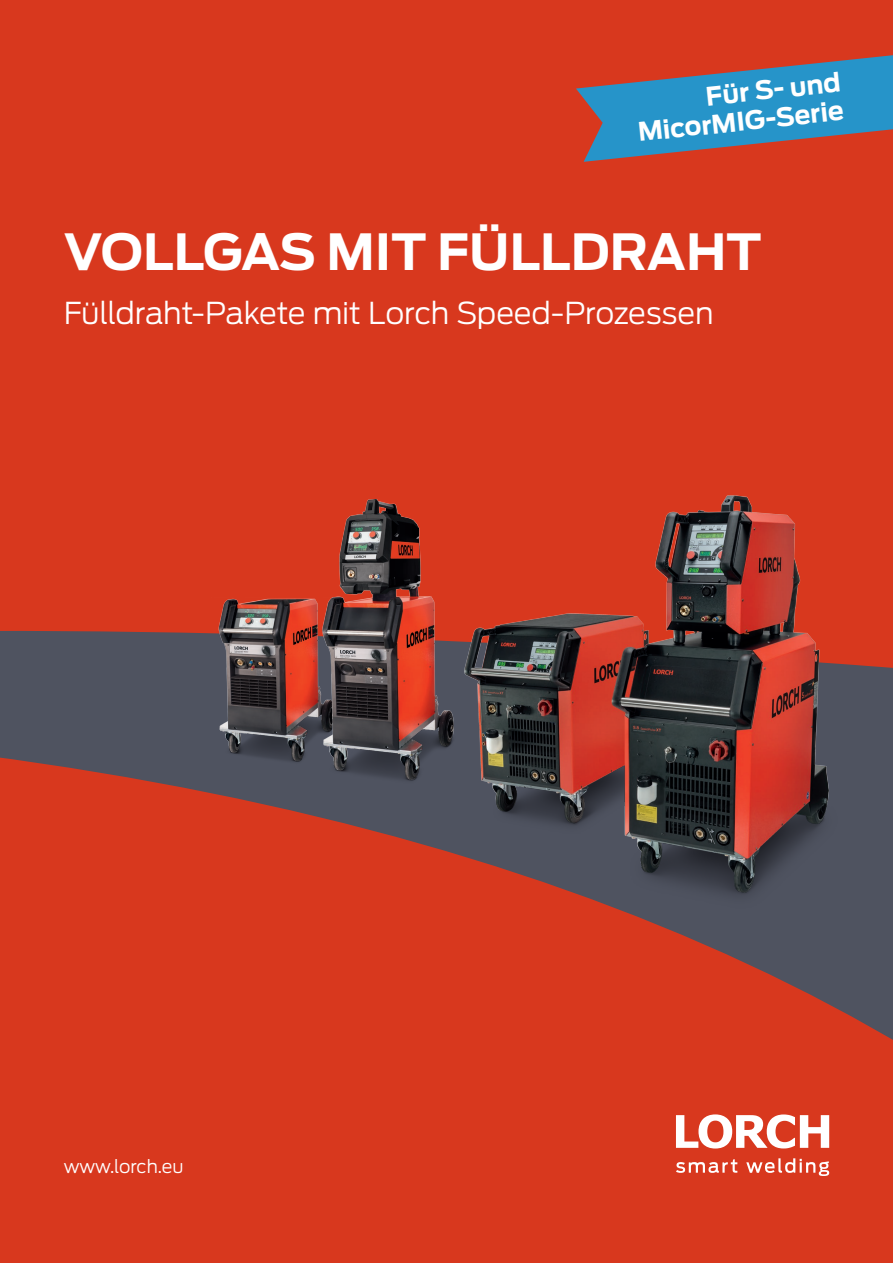
<style>
.page{position:relative;width:893px;height:1263px;background:#d8381e}
.page>*{position:absolute;margin:0;border:0;box-sizing:border-box;transform-origin:0 0}
.t1{font:700 49.5px "Antenna";color:#fff}
.t2{font:300 30px "Antenna";letter-spacing:-.015em;color:#fff}
.t3{font:700 25.5px/28.5px "Antenna";color:#fff;text-align:right}
.t4{font:300 18px "Antenna";color:#fff}
</style>
<div class="page">
<svg style="left:0;top:630px;width:893px;height:410px"></svg>
<svg style="left:676px;top:1114px;width:153px;height:34px"></svg>
<svg style="left:676px;top:1158px;width:153px;height:18px"></svg>
<img style="left:212px;top:598px;width:99px;height:177px">
<img style="left:311px;top:598px;width:6px;height:201px">
<img style="left:317px;top:495px;width:567px;height:430px">
<svg style="left:576px;top:55px;width:317px;height:107px"></svg>
<p class="t3" style="left:633px;top:89px;width:208px;rotate:-6deg">Für S- und<br>MicorMIG-Serie</p>
<h1 class="t1" style="left:64px;top:215px;width:699px">VOLLGAS MIT FÜLLDRAHT</h1>
<p class="t2" style="left:64px;top:293px;width:651px">Fülldraht-Pakete mit Lorch Speed-Prozessen</p>
<p class="t4" style="left:64px;top:1154px;width:121px">www.lorch.eu</p>
</div>
